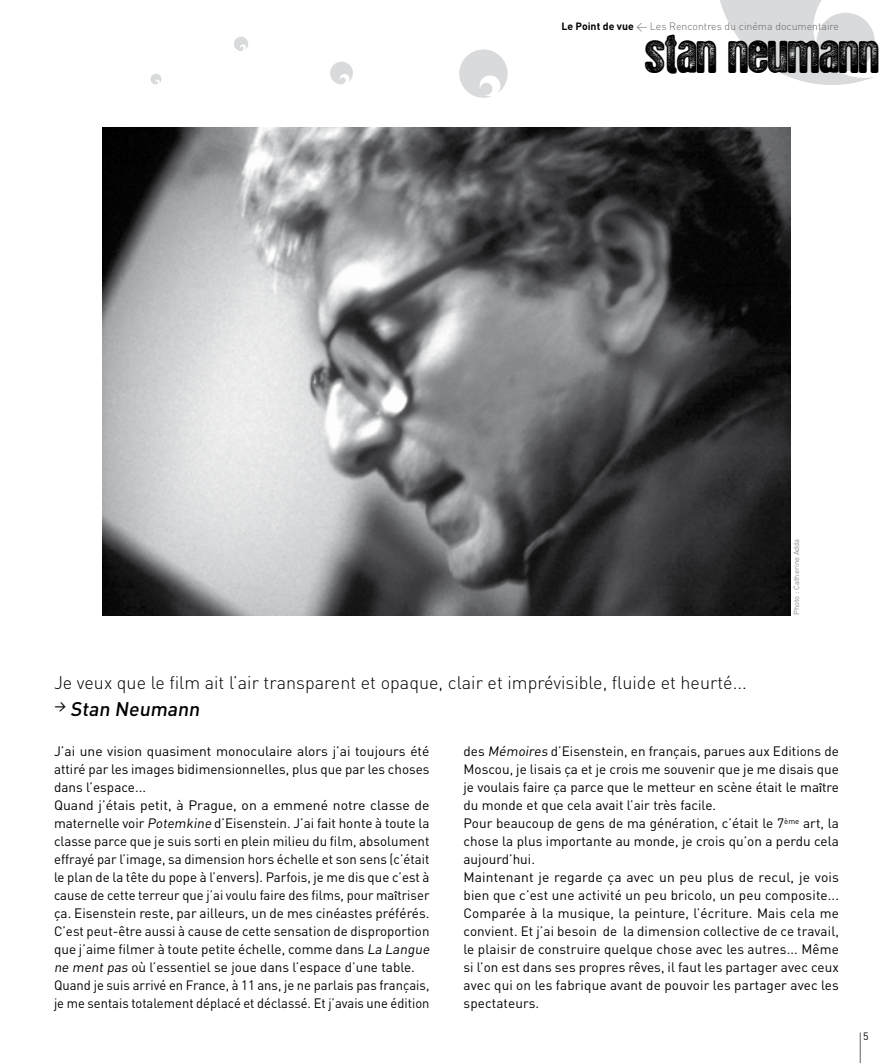
<style>
.page{position:relative;width:893px;height:1063px;background:#fff}
.page>*{position:absolute;margin:0;border:0;box-sizing:border-box;transform-origin:0 0}
.t1{font:43.5px "Hotel Coral Essex";color:#000}
.t2{font:500 19.5px "DIN";color:#000}
.t3{font:300 18px "DIN";color:#000}
.t4{font:13.5px/18px "DIN";color:#000}
.t5{font:300 10.5px "DIN";color:#646567}
.t6{font:7.5px "DIN";color:#878889}
.s1{font-weight:700;color:#000}
.s2{font-family:"DIN Regular Alternate"}
.s3{font-family:"Gill Sans"}
</style>
<div class="page">
<svg style="left:720px;top:0;width:155px;height:85px"></svg>
<svg style="left:459px;top:49px;width:49px;height:49px"></svg>
<svg style="left:330px;top:62px;width:23px;height:23px"></svg>
<svg style="left:234px;top:37px;width:14px;height:14px"></svg>
<svg style="left:151px;top:74px;width:10px;height:11px"></svg>
<hr style="left:860px;top:1033px;width:1px;height:30px;background:#616264">
<img style="left:103px;top:128px;width:687px;height:487px">
<p class="t5" style="left:561px;top:20px;width:279px"><span class="s1">Le Point de vue</span> &lt; Les Rencontres du cinéma documentaire</p>
<h1 class="t1" style="left:645px;top:32px;width:235px">STAN NEUMANN</h1>
<h3 class="t3" style="left:54px;top:672px;width:694px">Je veux que le film ait l’air transparent et opaque, clair et imprévisible, fluide et heurté...</h3>
<h2 class="t2" style="left:54px;top:697px;width:151px"><sup>&gt;</sup> Stan Neumann</h2>
<p class="t6" style="left:792px;top:615px;width:78px;rotate:-90deg">Photo : Catherine Adda</p>
<p class="t4" style="left:54px;top:742px;width:379px">J’ai une vision quasiment monoculaire alors j’ai toujours été attiré par les images bidimensionnelles, plus que par les choses dans l’espace...<br>Quand j’étais petit, à Prague, on a emmené notre classe de maternelle voir <span class="s2">Potemkine</span> d’Eisenstein. J’ai fait honte à toute la classe parce que je suis sorti en plein milieu du film, absolument effrayé par l’image, sa dimension hors échelle et son sens (c’était le plan de la tête du pope à l’envers). Parfois, je me dis que c’est à cause de cette terreur que j’ai voulu faire des films, pour ma<span class="s3">î</span>triser ça. Eisenstein reste, par ailleurs, un de mes cinéastes préférés.<br>C’est peut-être aussi à cause de cette sensation de disproportion que j’aime filmer à toute petite échelle, comme dans <span class="s2">La Langue ne ment pas</span> où l’essentiel se joue dans l’espace d’une table.<br>Quand je suis arrivé en France, à 11 ans, je ne parlais pas français, je me sentais totalement déplacé et déclassé. Et j’avais une édition</p>
<p class="t4" style="left:463px;top:742px;width:377px">des <span class="s2">Mémoires</span> d’Eisenstein, en français, parues aux Editions de Moscou, je lisais ça et je crois me souvenir que je me disais que je voulais faire ça parce que le metteur en scène était le ma<span class="s3">î</span>tre du monde et que cela avait l’air très facile.<br>Pour beaucoup de gens de ma génération, c’était le 7<sup>ème</sup> art, la chose la plus importante au monde, je crois qu’on a perdu cela aujourd’hui.<br>Maintenant je regarde ça avec un peu plus de recul, je vois bien que c’est une activité un peu bricolo, un peu composite...<br>Comparée à la musique, la peinture, l’écriture. Mais cela me convient. Et j’ai besoin de la dimension collective de ce travail, le plaisir de construire quelque chose avec les autres... Même si l’on est dans ses propres rêves, il faut les partager avec ceux avec qui on les fabrique avant de pouvoir les partager avec les spectateurs.</p>
</div>
